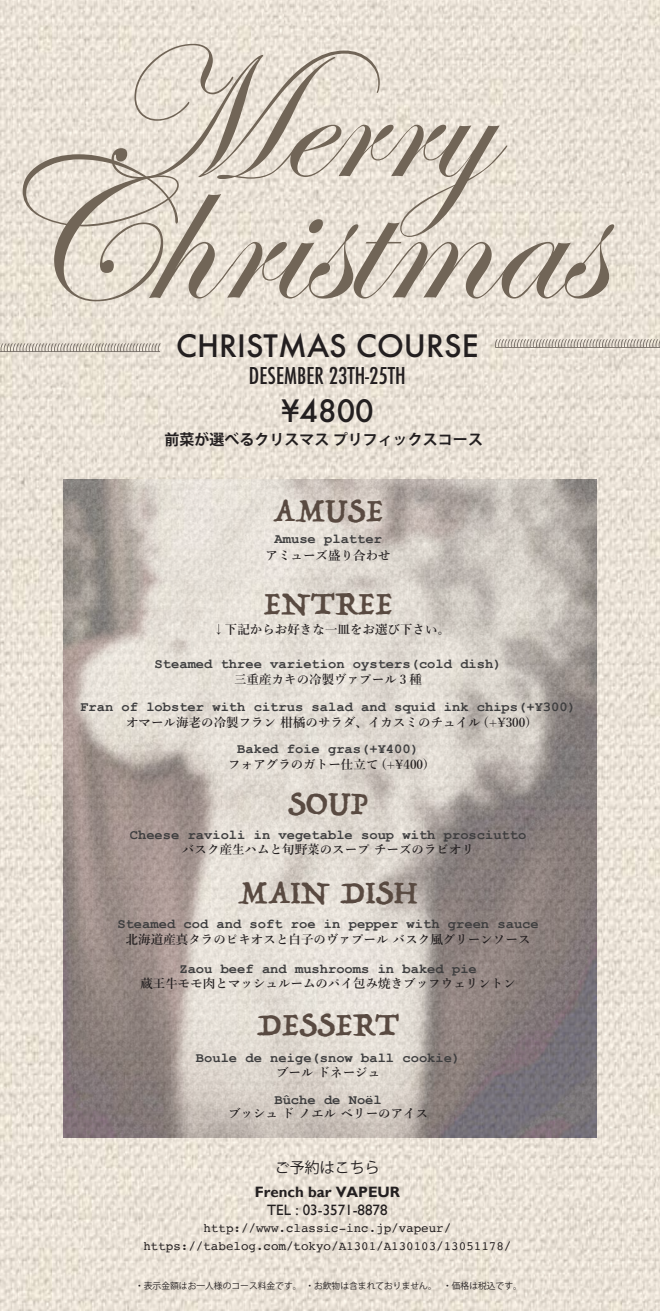
<style>
.page{position:relative;width:660px;height:1312px;background:#fff}
.page>*{position:absolute;margin:0;border:0;box-sizing:border-box;transform-origin:0 0}
.t1{font:204.75px "Edwardian Script ITC";color:#716557}
.t2{font:189px "Edwardian Script ITC";color:#716557}
.t3{font:36.25px "Trattatello";color:#594a41}
.t4{font:500 30px "Futura";color:#231f20}
.t5{font:500 condensed 22.5px "Futura";color:#231f20}
.t6{font:700 15px "Koz Go Pro";color:#231f20}
.t7{font:15px "Gill Sans";color:#231f20}
.t8{font:700 15px "Gill Sans";color:#231f20}
.t9{font:15px "Koz Go Pro";color:#231f20}
.t10{font:700 13.75px "Courier New";color:#3e3e3f}
.t11{font:600 12.5px "Yu Min";color:#231f20}
.t12{font:12.5px/17.6px "Courier";color:#231f20;text-align:center}
.t13{font:8.75px "Koz Go Pro";color:#231f20}
</style>
<div class="page">
<img style="left:0;top:0;width:659px;height:1310px">
<svg style="left:494px;top:339px;width:165px;height:9px"></svg>
<svg style="left:0;top:343px;width:160px;height:9px"></svg>
<img style="left:64px;top:479px;width:531px;height:658px">
<h2 class="t2" style="left:95px;top:14px;width:396px">Merry</h2>
<h1 class="t1" style="left:-13px;top:122px;width:616px">Christmas</h1>
<h3 class="t4" style="left:176px;top:325px;width:304px">CHRISTMAS COURSE</h3>
<h3 class="t5" style="left:249px;top:361px;width:158px">DESEMBER 23TH-25TH</h3>
<h3 class="t4" style="left:281px;top:390px;width:94px">¥4800</h3>
<p class="t6" style="left:164px;top:429px;width:320px">前菜が選べるクリスマス プリフィックスコース</p>
<h3 class="t3" style="left:272px;top:487px;width:112px">AMUSE</h3>
<p class="t10" style="left:274px;top:530px;width:109px">Amuse platter</p>
<p class="t11" style="left:265px;top:548px;width:126px">アミューズ盛り合わせ</p>
<h3 class="t3" style="left:263px;top:579px;width:130px">ENTREE</h3>
<p class="t11" style="left:212px;top:622px;width:239px">↓下記からお好きな一皿をお選び下さい。</p>
<p class="t10" style="left:154px;top:655px;width:348px">Steamed three varietion oysters(cold dish)</p>
<p class="t11" style="left:234px;top:672px;width:189px">三重産カキの冷製ヴァプール 3 種</p>
<p class="t10" style="left:80px;top:697px;width:497px">Fran of lobster with citrus salad and squid ink chips(+¥300)</p>
<p class="t11" style="left:126px;top:715px;width:405px">オマール海老の冷製フラン 柑橘のサラダ、イカスミのチュイル (+¥300)</p>
<p class="t10" style="left:237px;top:740px;width:183px">Baked foie gras(+¥400)</p>
<p class="t11" style="left:228px;top:757px;width:201px">フォアグラのガトー仕立て (+¥400)</p>
<h3 class="t3" style="left:288px;top:779px;width:81px">SOUP</h3>
<p class="t10" style="left:130px;top:825px;width:398px">Cheese ravioli in vegetable soup with prosciutto</p>
<p class="t11" style="left:182px;top:841px;width:293px">バスク産生ハムと旬野菜のスープ チーズのラビオリ</p>
<h3 class="t3" style="left:237px;top:869px;width:182px">MAIN DISH</h3>
<p class="t10" style="left:117px;top:915px;width:422px">Steamed cod and soft roe in pepper with green sauce</p>
<p class="t11" style="left:126px;top:932px;width:406px">北海道産真タラのピキオスと白子のヴァプール バスク風グリーンソース</p>
<p class="t10" style="left:179px;top:960px;width:299px">Zaou beef and mushrooms in baked pie</p>
<p class="t11" style="left:140px;top:976px;width:376px">蔵王牛モモ肉とマッシュルームのパイ包み焼きブッフウェリントン</p>
<h3 class="t3" style="left:257px;top:1001px;width:144px">DESSERT</h3>
<p class="t10" style="left:196px;top:1048px;width:266px">Boule de neige(snow ball cookie)</p>
<p class="t11" style="left:276px;top:1065px;width:106px">ブール ドネージュ</p>
<p class="t10" style="left:274px;top:1091px;width:109px">Bûche de Noël</p>
<p class="t11" style="left:228px;top:1105px;width:201px">ブッシュ ド ノエル ベリーのアイス</p>
<p class="t9" style="left:274px;top:1157px;width:106px">ご予約はこちら</p>
<p class="t7" style="left:267px;top:1200px;width:122px">TEL : 03-3571-8878</p>
<p class="t8" style="left:254px;top:1182px;width:147px">French bar VAPEUR</p>
<p class="t12" style="left:143px;top:1218px;width:369px">http://www.classic-inc.jp/vapeur/ https://tabelog.com/tokyo/A1301/A130103/13051178/</p>
<p class="t13" style="left:135px;top:1279px;width:388px">・表示金額はお一人様のコース料金です。・お飲物は含まれておりません。 ・価格は税込です。</p>
</div>
